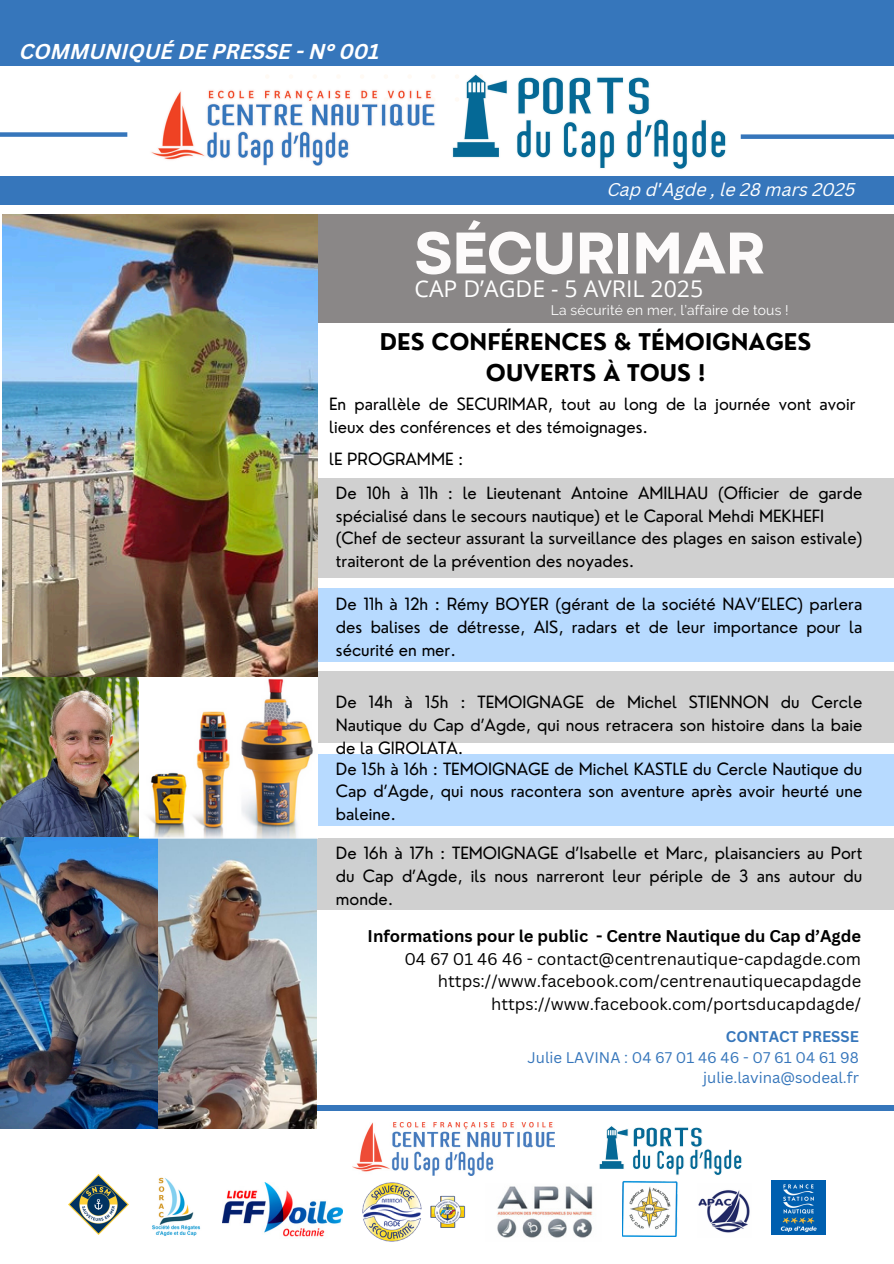
<style>
.page{position:relative;width:894px;height:1264px;background:#fff}
.page>*{position:absolute;margin:0;border:0;box-sizing:border-box;transform-origin:0 0}
.t1{font:800 61.5px "Codec Pro";color:#fdfbfb}
.t2{font:23.1px "Open Sans";color:#fff}
.t3{font:700 22.5px/31.5px "Nourd";color:#000;text-align:center}
.t4{font:italic 700 21px "Canva Sans";color:#fff}
.t5{font:italic 17.85px "Canva Sans";color:#fff}
.t6{font:16.5px/22.8px "Nourd";color:#000;text-align:justify}
.t7{font:16.5px/22.5px "Canva Sans";color:#000;text-align:right}
.t8{font:15px "Canva Sans";color:#3676bb}
.t9{font:700 15px "Canva Sans";color:#3676bb}
.t10{font:13.8px "Raleway";letter-spacing:.015em;color:#fff}
.s1{font-family:"Noto Sans Gurmukhi";font-style:normal}
.s2{font-weight:700}
</style>
<div class="page">
<div style="left:300px;top:838px;width:593px;height:72px;background:#d0d0d0"></div>
<div style="left:0;top:132px;width:127px;height:5px;background:#3676bb"></div>
<div style="left:740px;top:134px;width:153px;height:5px;background:#3676bb"></div>
<div style="left:0;top:0;width:893px;height:66px;background:#3676bb"></div>
<div style="left:0;top:176px;width:893px;height:28px;background:#3676bb"></div>
<div style="left:308px;top:214px;width:585px;height:109px;background:#8a8787"></div>
<div style="left:315px;top:478px;width:578px;height:100px;background:#d0d0d0"></div>
<div style="left:315px;top:588px;width:578px;height:73px;background:#b7daff"></div>
<div style="left:314px;top:672px;width:579px;height:71px;background:#d0d0d0"></div>
<img style="left:2px;top:214px;width:315px;height:463px">
<div style="left:311px;top:753px;width:582px;height:72px;background:#b7daff"></div>
<img style="left:0;top:677px;width:139px;height:161px">
<div style="left:0;top:1105px;width:893px;height:5px;background:#3676bb"></div>
<img style="left:158px;top:838px;width:159px;height:290px">
<img style="left:0;top:838px;width:158px;height:290px">
<img style="left:148px;top:677px;width:169px;height:161px">
<img style="left:771px;top:1180px;width:54px;height:54px">
<img style="left:68px;top:1174px;width:60px;height:60px">
<img style="left:622px;top:1181px;width:56px;height:55px">
<img style="left:698px;top:1190px;width:52px;height:43px">
<img style="left:352px;top:1122px;width:202px;height:53px">
<img style="left:222px;top:1182px;width:120px;height:55px">
<img style="left:599px;top:1126px;width:143px;height:49px">
<img style="left:362px;top:1182px;width:103px;height:59px">
<img style="left:152px;top:1177px;width:49px;height:59px">
<img style="left:497px;top:1186px;width:96px;height:52px">
<img style="left:151px;top:90px;width:284px;height:76px">
<img style="left:452px;top:74px;width:274px;height:95px">
<h1 class="t4" style="left:20px;top:43px;width:361px">COMMUNIQUÉ DE PRESSE - N° 001</h1>
<p class="t5" style="left:607px;top:182px;width:249px">Cap d<span class="s1">’</span>Agde , le 28 mars 2025</p>
<h2 class="t1" style="left:414px;top:231px;width:351px">SÉCURIMAR</h2>
<h2 class="t2" style="left:414px;top:272px;width:290px">CAP D’AGDE - 5 AVRIL 2025</h2>
<p class="t10" style="left:550px;top:301px;width:239px">La sécurité en mer, l’affaire de tous !</p>
<p class="t3" style="left:379px;top:326px;width:433px">DES CONFÉRENCES &amp; TÉMOIGNAGES<br>OUVERTS À TOUS !</p>
<h2 class="t6" style="left:329px;top:393px;width:528px">En parallèle de SECURIMAR, tout au long de la journée vont avoir lieux des conférences et des témoignages.</h2>
<p class="t6" style="left:329px;top:448px;width:136px">lE PROGRAMME :</p>
<h3 class="t6" style="left:336px;top:481px;width:527px">De 10h à 11h : le Lieutenant Antoine AMILHAU (Officier de garde spécialisé dans le secours nautique) et le Caporal Mehdi MEKHEFI</h3>
<h3 class="t6" style="left:336px;top:526px;width:527px">(Chef de secteur assurant la surveillance des plages en saison estivale) traiteront de la prévention des noyades.</h3>
<p class="t6" style="left:336px;top:592px;width:527px">De 11h à 12h : Rémy BOYER (gérant de la société NAV’ELEC) parlera des balises de détresse, AIS, radars et de leur importance pour la sécurité en mer.</p>
<h3 class="t6" style="left:336px;top:691px;width:528px">De 14h à 15h : TEMOIGNAGE de Michel STIENNON du Cercle Nautique du Cap d’Agde, qui nous retracera son histoire dans la baie de la GIROLATA.</h3>
<h3 class="t6" style="left:336px;top:757px;width:528px">De 15h à 16h : TEMOIGNAGE de Michel KASTLE du Cercle Nautique du Cap d’Agde, qui nous racontera son aventure après avoir heurté une baleine.</h3>
<p class="t6" style="left:336px;top:841px;width:528px">De 16h à 17h : TEMOIGNAGE d’Isabelle et Marc, plaisanciers au Port du Cap d’Agde, ils nous narreront leur périple de 3 ans autour du monde.</p>
<h3 class="t7" style="left:367px;top:924px;width:495px"><span class="s2">Informations pour le public - Centre Nautique du Cap d’Agde </span>04 67 01 46 46 - contact@centrenautique-capdagde.com https://www.facebook.com/centrenautiquecapdagde https://www.facebook.com/portsducapdagde/</h3>
<p class="t9" style="left:725px;top:1026px;width:135px">CONTACT PRESSE</p>
<p class="t8" style="left:527px;top:1046px;width:333px">Julie LAVINA : 04 67 01 46 46 - 07 61 04 61 98</p>
<p class="t8" style="left:703px;top:1066px;width:157px">julie.lavina@sodeal.fr</p>
</div>
